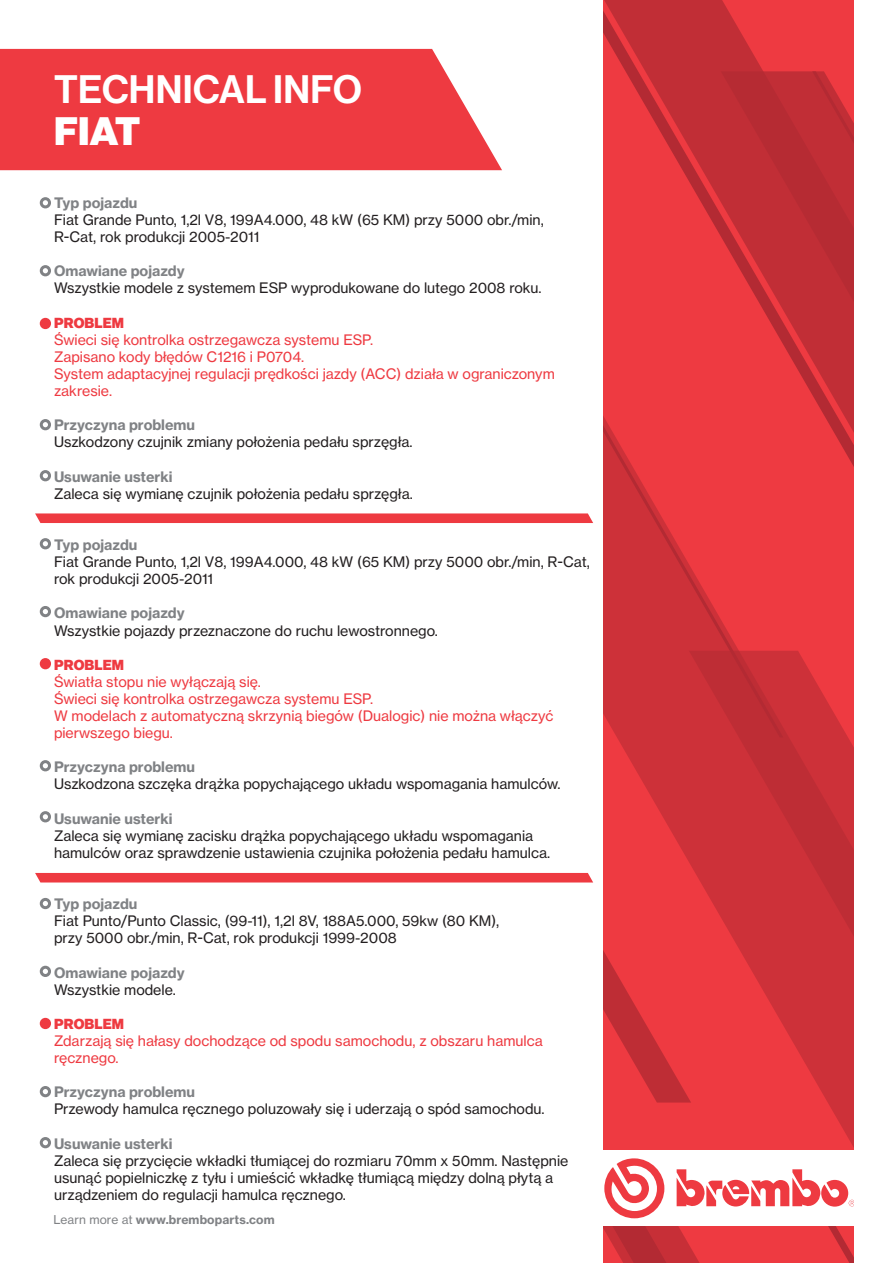
<style>
.page{position:relative;width:893px;height:1263px;background:#fff}
.page>*{position:absolute;margin:0;border:0;box-sizing:border-box;transform-origin:0 0}
.t1{font:500 38.85px "BW Haas Head 65";letter-spacing:.01em;color:#fff}
.t2{font:900 38.85px "BW Haas Head 95";color:#fff}
.t3{font:14.25px/17.1px "BW Haas Text 55 Roman";color:#231f20}
.t4{font:14.25px/17.1px "BW Haas Text 55 Roman";color:#ee3a41}
.t5{font:700 14.25px "BW Haas Text 75";color:#808285}
.t6{font:900 14.25px "BW Haas Head 95";letter-spacing:.01em;color:#ee3a41}
.t7{font:700 12px "BW Haas Text 75";letter-spacing:.01em;color:#808285}
.s1{font-family:"BW Haas Text 55 Roman";font-weight:400}
</style>
<div class="page">
<svg style="left:783px;top:0;width:71px;height:350px;background:#ca3038"></svg>
<svg style="left:603px;top:350px;width:251px;height:913px;background:#e0474e"></svg>
<svg style="left:603px;top:0;width:180px;height:737px;background:#db343c"></svg>
<svg style="left:812px;top:71px;width:42px;height:140px;background:#c42e36"></svg>
<div style="left:40px;top:197px;width:11px;height:11px;border:3px solid #808285;border-radius:50%"></div>
<div style="left:40px;top:538px;width:11px;height:11px;border:3px solid #808285;border-radius:50%"></div>
<div style="left:40px;top:898px;width:11px;height:11px;border:3px solid #808285;border-radius:50%"></div>
<div style="left:40px;top:265px;width:11px;height:11px;border:3px solid #808285;border-radius:50%"></div>
<div style="left:41px;top:319px;width:9px;height:9px;background:#ee3a41;border-radius:50%"></div>
<div style="left:40px;top:318px;width:11px;height:11px;border:3px solid #ee3a41;border-radius:50%"></div>
<div style="left:41px;top:659px;width:9px;height:9px;background:#ee3a41;border-radius:50%"></div>
<div style="left:40px;top:658px;width:11px;height:11px;border:3px solid #ee3a41;border-radius:50%"></div>
<div style="left:41px;top:1019px;width:9px;height:8px;background:#ee3a41;border-radius:50%"></div>
<div style="left:40px;top:1018px;width:11px;height:11px;border:3px solid #ee3a41;border-radius:50%"></div>
<div style="left:40px;top:470px;width:11px;height:11px;border:3px solid #808285;border-radius:50%"></div>
<div style="left:40px;top:760px;width:11px;height:11px;border:3px solid #808285;border-radius:50%"></div>
<div style="left:40px;top:1086px;width:11px;height:11px;border:3px solid #808285;border-radius:50%"></div>
<div style="left:40px;top:811px;width:11px;height:11px;border:3px solid #808285;border-radius:50%"></div>
<div style="left:40px;top:1137px;width:11px;height:11px;border:3px solid #808285;border-radius:50%"></div>
<div style="left:40px;top:419px;width:11px;height:11px;border:3px solid #808285;border-radius:50%"></div>
<div style="left:40px;top:606px;width:11px;height:11px;border:3px solid #808285;border-radius:50%"></div>
<div style="left:40px;top:966px;width:11px;height:11px;border:3px solid #808285;border-radius:50%"></div>
<svg style="left:0;top:49px;width:502px;height:121px;background:#ef474e"></svg>
<svg style="left:35px;top:513px;width:558px;height:10px;background:#ee444b"></svg>
<div style="left:35px;top:873px;width:558px;height:9px;background:#ee3a41"></div>
<h1 class="t1" style="left:54px;top:67px;width:309px">TECHNICAL INFO</h1>
<h1 class="t2" style="left:54px;top:109px;width:88px">FIAT</h1>
<p class="t5" style="left:54px;top:194px;width:85px">Typ pojazdu</p>
<p class="t3" style="left:54px;top:211px;width:491px">Fiat Grande Punto, 1,2l V8, 199A4.000, 48 kW (65 KM) przy 5000 obr./min,<br>R-Cat, rok produkcji 2005-2011</p>
<p class="t5" style="left:54px;top:262px;width:132px">Omawiane pojazdy</p>
<p class="t3" style="left:54px;top:280px;width:489px">Wszystkie modele z systemem ESP wyprodukowane do lutego 2008 roku.</p>
<p class="t6" style="left:54px;top:314px;width:71px">PROBLEM</p>
<p class="t4" style="left:54px;top:331px;width:502px">Świeci się kontrolka ostrzegawcza systemu ESP.<br>Zapisano kody błędów C1216 i P0704.<br>System adaptacyjnej regulacji prędkości jazdy (ACC) działa w ograniczonym zakresie.</p>
<p class="t5" style="left:54px;top:416px;width:143px">Przyczyna problemu</p>
<p class="t3" style="left:54px;top:434px;width:360px">Uszkodzony czujnik zmiany położenia pedału sprzęgła.</p>
<p class="t5" style="left:54px;top:467px;width:120px">Usuwanie usterki</p>
<p class="t3" style="left:54px;top:485px;width:360px">Zaleca się wymianę czujnik położenia pedału sprzęgła.</p>
<p class="t5" style="left:54px;top:536px;width:85px">Typ pojazdu</p>
<p class="t3" style="left:54px;top:553px;width:537px">Fiat Grande Punto, 1,2l V8, 199A4.000, 48 kW (65 KM) przy 5000 obr./min, R-Cat, rok produkcji 2005-2011</p>
<p class="t5" style="left:54px;top:604px;width:132px">Omawiane pojazdy</p>
<p class="t3" style="left:54px;top:622px;width:385px">Wszystkie pojazdy przeznaczone do ruchu lewostronnego.</p>
<p class="t6" style="left:54px;top:656px;width:71px">PROBLEM</p>
<p class="t4" style="left:54px;top:673px;width:501px">Światła stopu nie wyłączają się.<br>Świeci się kontrolka ostrzegawcza systemu ESP.<br>W modelach z automatyczną skrzynią biegów (Dualogic) nie można włączyć pierwszego biegu.</p>
<p class="t5" style="left:54px;top:758px;width:143px">Przyczyna problemu</p>
<p class="t3" style="left:54px;top:776px;width:508px">Uszkodzona szczęka drążka popychającego układu wspomagania hamulców.</p>
<p class="t5" style="left:54px;top:809px;width:120px">Usuwanie usterki</p>
<p class="t3" style="left:54px;top:827px;width:498px">Zaleca się wymianę zacisku drążka popychającego układu wspomagania hamulców oraz sprawdzenie ustawienia czujnika położenia pedału hamulca.</p>
<p class="t5" style="left:54px;top:895px;width:85px">Typ pojazdu</p>
<p class="t3" style="left:54px;top:912px;width:447px">Fiat Punto/Punto Classic, (99-11), 1,2l 8V, 188A5.000, 59kw (80 KM), przy 5000 obr./min, R-Cat, rok produkcji 1999-2008</p>
<p class="t5" style="left:54px;top:963px;width:132px">Omawiane pojazdy</p>
<p class="t3" style="left:54px;top:981px;width:123px">Wszystkie modele.</p>
<p class="t6" style="left:54px;top:1015px;width:71px">PROBLEM</p>
<p class="t4" style="left:54px;top:1032px;width:490px">Zdarzają się hałasy dochodzące od spodu samochodu, z obszaru hamulca ręcznego.</p>
<p class="t5" style="left:54px;top:1083px;width:143px">Przyczyna problemu</p>
<p class="t3" style="left:54px;top:1100px;width:492px">Przewody hamulca ręcznego poluzowały się i uderzają o spód samochodu.</p>
<p class="t5" style="left:54px;top:1134px;width:120px">Usuwanie usterki</p>
<p class="t3" style="left:54px;top:1152px;width:516px">Zaleca się przycięcie wkładki tłumiącej do rozmiaru 70mm x 50mm. Następnie usunąć popielniczkę z tyłu i umieścić wkładkę tłumiącą między dolną płytą a urządzeniem do regulacji hamulca ręcznego.</p>
<p class="t7" style="left:54px;top:1212px;width:223px"><span class="s1">Learn more at</span> www.bremboparts.com</p>
</div>
